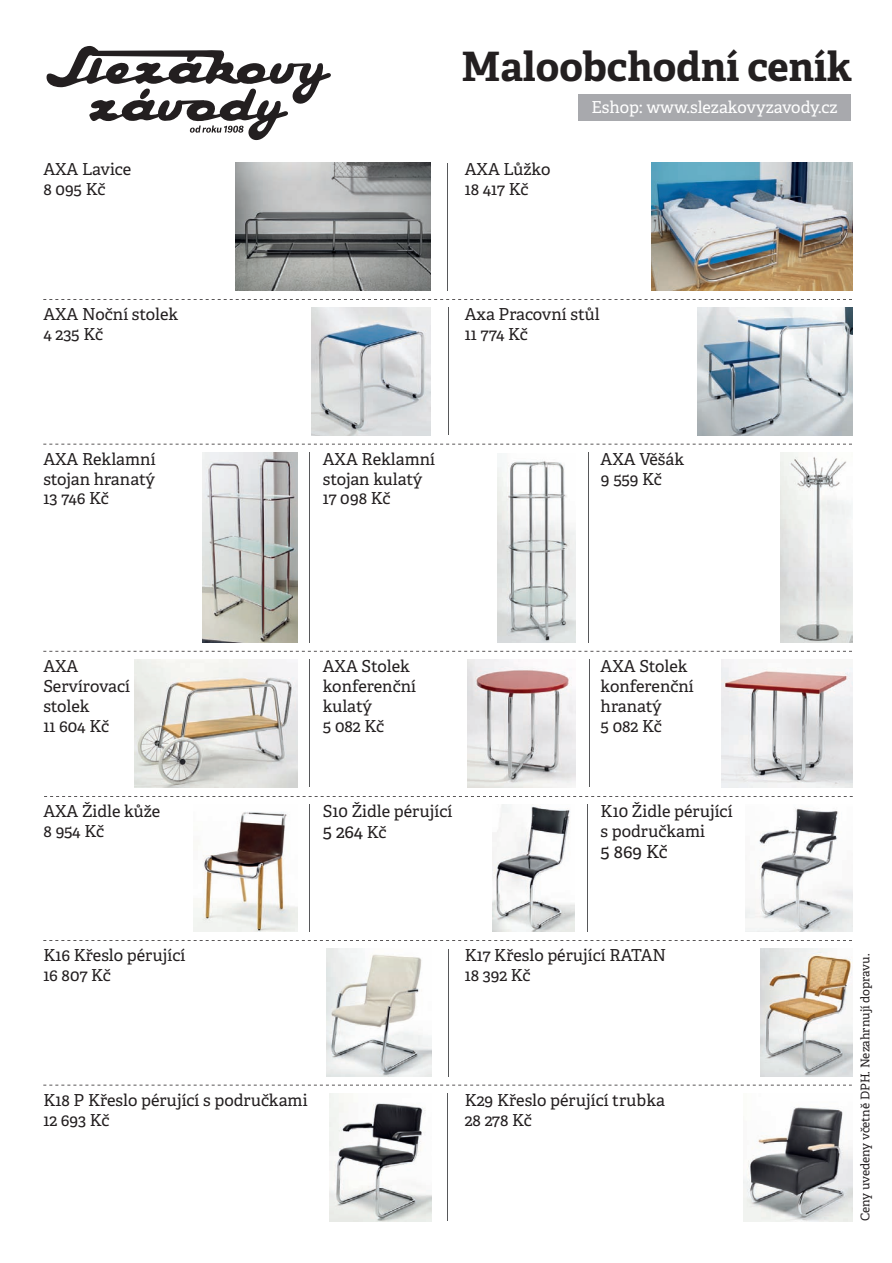
<style>
.page{position:relative;width:892px;height:1263px;background:#fff}
.page>*{position:absolute;margin:0;border:0;box-sizing:border-box;transform-origin:0 0}
.t1{font:700 40.5px "Adelle";color:#231f20}
.t2{font:18px "Adelle";letter-spacing:-.02em;color:#231f20}
.t3{font:16.5px/19.8px "Adelle";color:#231f20}
.t4{font:16.5px "Adelle";color:#fff}
.t5{font:12px "Adelle";color:#231f20}
.s1{font-size:16.5px}
</style>
<div class="page">
<svg style="left:46px;top:46px;width:285px;height:95px"></svg>
<img style="left:236px;top:163px;width:194px;height:127px">
<img style="left:312px;top:308px;width:118px;height:127px">
<img style="left:467px;top:659px;width:107px;height:128px">
<img style="left:721px;top:660px;width:130px;height:127px">
<img style="left:492px;top:804px;width:82px;height:128px">
<img style="left:194px;top:812px;width:103px;height:120px">
<img style="left:745px;top:808px;width:106px;height:124px">
<img style="left:497px;top:453px;width:77px;height:190px">
<img style="left:780px;top:452px;width:71px;height:191px">
<img style="left:202px;top:452px;width:95px;height:191px">
<img style="left:651px;top:163px;width:200px;height:127px">
<img style="left:134px;top:660px;width:163px;height:127px">
<img style="left:697px;top:308px;width:154px;height:127px">
<svg style="left:44px;top:796px;width:808px;height:1px"></svg>
<svg style="left:43px;top:940px;width:808px;height:1px"></svg>
<svg style="left:43px;top:651px;width:808px;height:1px"></svg>
<svg style="left:43px;top:444px;width:808px;height:1px"></svg>
<svg style="left:43px;top:299px;width:808px;height:1px"></svg>
<hr style="left:587px;top:804px;width:1px;height:128px;background:#57585a">
<hr style="left:308px;top:805px;width:1px;height:127px;background:#57585a">
<hr style="left:588px;top:659px;width:1px;height:128px;background:#57585a">
<hr style="left:309px;top:660px;width:1px;height:127px;background:#57585a">
<hr style="left:447px;top:308px;width:1px;height:127px;background:#57585a">
<hr style="left:588px;top:452px;width:1px;height:191px;background:#57585a">
<hr style="left:309px;top:452px;width:1px;height:191px;background:#57585a">
<hr style="left:447px;top:163px;width:1px;height:127px;background:#57585a">
<img style="left:327px;top:949px;width:104px;height:127px">
<img style="left:760px;top:949px;width:91px;height:127px">
<hr style="left:447px;top:949px;width:1px;height:127px;background:#57585a">
<img style="left:329px;top:1094px;width:102px;height:127px">
<img style="left:743px;top:1107px;width:108px;height:114px">
<svg style="left:43px;top:1085px;width:808px;height:1px"></svg>
<hr style="left:447px;top:1094px;width:1px;height:127px;background:#57585a">
<div style="left:578px;top:94px;width:272px;height:26px;background:#a8a9ad"></div>
<h1 class="t1" style="left:461px;top:38px;width:392px">Maloobchodní ceník</h1>
<p class="t4" style="left:591px;top:95px;width:247px">Eshop: www.slezakovyzavody.cz</p>
<p class="t3" style="left:43px;top:159px;width:89px">AXA Lavice<br>8 095 Kč</p>
<p class="t3" style="left:464px;top:159px;width:87px">AXA Lůžko<br>18 417 Kč</p>
<p class="t3" style="left:43px;top:304px;width:136px">AXA Noční stolek<br>4 235 Kč</p>
<p class="t3" style="left:464px;top:304px;width:136px">Axa Pracovní stůl<br>11 774 Kč</p>
<p class="t3" style="left:43px;top:448px;width:114px;text-align:justify">AXA Reklamní stojan hranatý 13 746 Kč</p>
<p class="t3" style="left:323px;top:448px;width:114px">AXA Reklamní stojan kulatý<br>17 098 Kč</p>
<p class="t3" style="left:600px;top:448px;width:85px">AXA Věšák<br>9 559 Kč</p>
<p class="t3" style="left:43px;top:656px;width:88px">AXA<br>Servírovací stolek<br>11 604 Kč</p>
<p class="t3" style="left:323px;top:656px;width:95px">AXA Stolek konferenční kulatý<br>5 082 Kč</p>
<p class="t3" style="left:600px;top:656px;width:95px">AXA Stolek konferenční hranatý<br>5 082 Kč</p>
<p class="t3" style="left:43px;top:800px;width:118px">AXA Židle kůže<br>8 954 Kč</p>
<p class="t3" style="left:600px;top:800px;width:133px">K10 Židle pérující s područkami</p>
<p class="t2" style="left:600px;top:839px;width:68px">5 869 Kč</p>
<p class="t3" style="left:323px;top:800px;width:131px">S10 Židle pérující</p>
<p class="t2" style="left:323px;top:819px;width:65px">5 264 <span class="s1">Kč</span></p>
<p class="t3" style="left:43px;top:945px;width:143px">K16 Křeslo pérující<br>16 807 Kč</p>
<p class="t3" style="left:464px;top:945px;width:203px">K17 Křeslo pérující RATAN<br>18 392 Kč</p>
<p class="t3" style="left:43px;top:1090px;width:265px">K18 P Křeslo pérující s područkami<br>12 693 Kč</p>
<p class="t3" style="left:464px;top:1090px;width:202px">K29 Křeslo pérující trubka<br>28 278 Kč</p>
<p class="t5" style="left:856px;top:1221px;width:269px;rotate:-90deg">Ceny uvedeny včetně DPH. Nezahrnují dopravu.</p>
</div>
